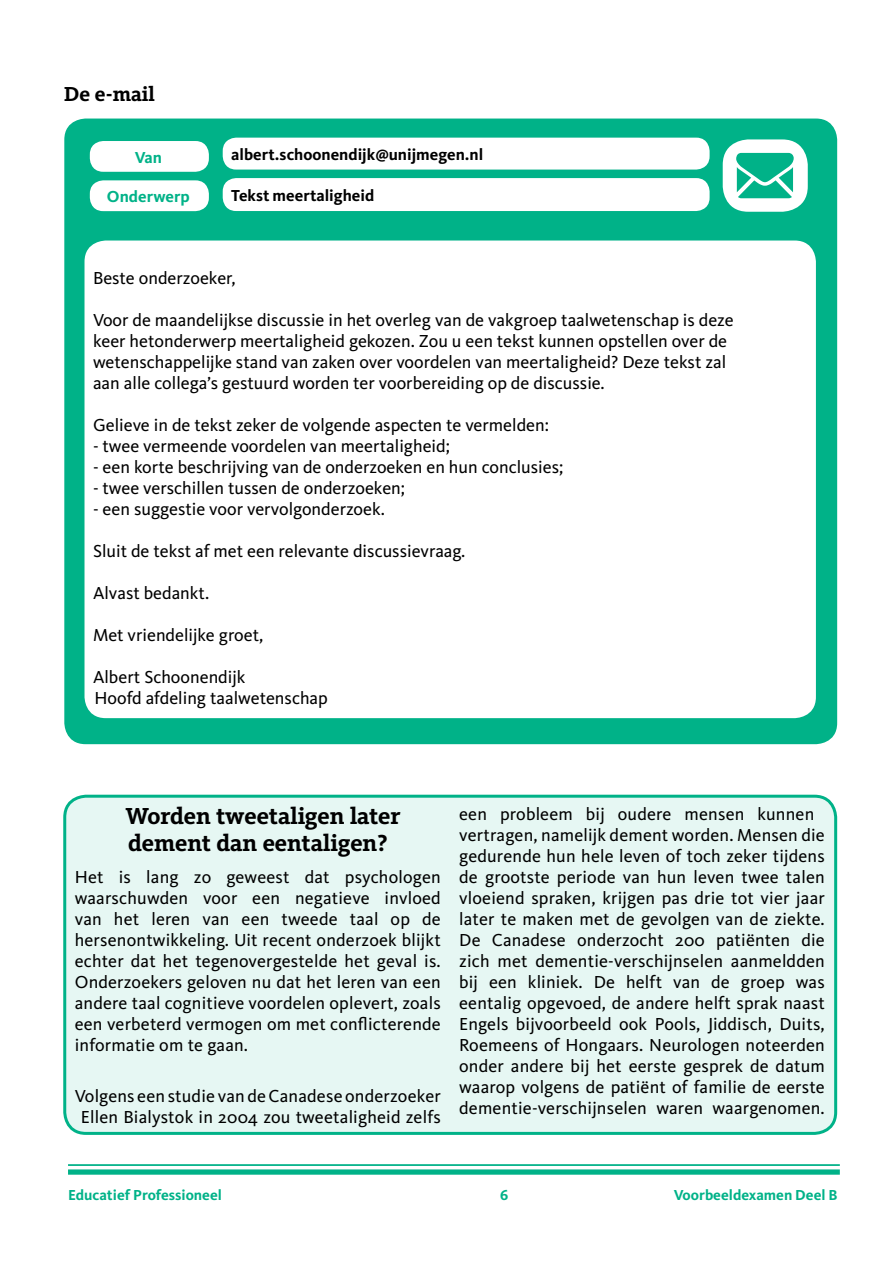
<style>
.page{position:relative;width:893px;height:1263px;background:#fff}
.page>*{position:absolute;margin:0;border:0;box-sizing:border-box;transform-origin:0 0}
.t1{font:700 24px/27px "Kievit Slab OT";color:#000}
.t2{font:700 21px "Kievit Slab OT";color:#000}
.t3{font:18px/21px "Kievit OT";color:#000}
.t4{font:700 16.5px "Kievit OT";color:#000}
.t5{font:700 16.5px "Kievit OT";color:#00b288}
.t6{font:700 15px "Kievit OT";color:#00b288}
</style>
<div class="page">
<hr style="left:68px;top:1164px;width:772px;height:2px;background:#00b288">
<div style="left:68px;top:1169px;width:772px;height:6px;background:#00b288"></div>
<div style="left:64px;top:119px;width:773px;height:625px;background:#00b288;border-radius:21px"></div>
<div style="left:90px;top:141px;width:119px;height:31px;background:#fff;border-radius:14px"></div>
<div style="left:90px;top:180px;width:119px;height:31px;background:#fff;border-radius:14px"></div>
<div style="left:85px;top:241px;width:731px;height:477px;background:#fff;border-radius:21px"></div>
<div style="left:223px;top:178px;width:487px;height:33px;background:#fff;border-radius:14px"></div>
<div style="left:223px;top:138px;width:487px;height:32px;background:#fff;border-radius:14px"></div>
<div style="left:723px;top:139px;width:85px;height:73px;background:#fff;border-radius:26px"></div>
<svg style="left:736px;top:153px;width:58px;height:45px;background:#30c09e"></svg>
<div style="left:65px;top:796px;width:771px;height:337px;background:#e6f7f3;border-radius:21px"></div>
<div style="left:63px;top:795px;width:774px;height:340px;border:3px solid #00b288;border-radius:21px"></div>
<p class="t2" style="left:64px;top:82px;width:92px">De e-mail</p>
<p class="t5" style="left:135px;top:148px;width:29px">Van</p>
<p class="t5" style="left:107px;top:187px;width:84px">Onderwerp</p>
<p class="t4" style="left:231px;top:145px;width:254px">albert.schoonendijk@unijmegen.nl</p>
<p class="t4" style="left:231px;top:186px;width:145px">Tekst meertaligheid</p>
<p class="t3" style="left:93px;top:267px;width:144px">Beste onderzoeker,</p>
<p class="t3" style="left:93px;top:309px;width:642px">Voor de maandelijkse discussie in het overleg van de vakgroep taalwetenschap is deze keer hetonderwerp meertaligheid gekozen. Zou u een tekst kunnen opstellen over de wetenschappelijke stand van zaken over voordelen van meertaligheid? Deze tekst zal aan alle collega’s gestuurd worden ter voorbereiding op de discussie.</p>
<p class="t3" style="left:93px;top:414px;width:458px">Gelieve in de tekst zeker de volgende aspecten te vermelden:</p>
<p class="t3" style="left:93px;top:435px;width:359px">- twee vermeende voordelen van meertaligheid;</p>
<p class="t3" style="left:93px;top:456px;width:472px">- een korte beschrijving van de onderzoeken en hun conclusies;</p>
<p class="t3" style="left:93px;top:477px;width:314px">- twee verschillen tussen de onderzoeken;</p>
<p class="t3" style="left:93px;top:498px;width:293px">- een suggestie voor vervolgonderzoek.</p>
<p class="t3" style="left:93px;top:540px;width:374px">Sluit de tekst af met een relevante discussievraag.</p>
<p class="t3" style="left:93px;top:582px;width:118px">Alvast bedankt.</p>
<p class="t3" style="left:93px;top:624px;width:172px">Met vriendelijke groet,</p>
<p class="t3" style="left:93px;top:666px;width:236px">Albert Schoonendijk<br>Hoofd afdeling taalwetenschap</p>
<h1 class="t1" style="left:125px;top:803px;width:277px">Worden tweetaligen later dement dan eentaligen?</h1>
<p class="t3" style="left:75px;top:867px;width:368px;text-align:justify">Het is lang zo geweest dat psychologen waarschuwden voor een negatieve invloed van het leren van een tweede taal op de hersenontwikkeling. Uit recent onderzoek blijkt echter dat het tegenovergestelde het geval is.<br>Onderzoekers geloven nu dat het leren van een andere taal cognitieve voordelen oplevert, zoals een verbeterd vermogen om met conflicterende informatie om te gaan.</p>
<p class="t3" style="left:75px;top:1085px;width:368px;text-align:center">Volgens een studie van de Canadese onderzoeker<br>Ellen Bialystok in 2004 zou tweetaligheid zelfs</p>
<p class="t3" style="left:459px;top:804px;width:367px">een probleem bij oudere mensen kunnen vertragen, namelijk dement worden. Mensen die gedurende hun hele leven of toch zeker tijdens de grootste periode van hun leven twee talen vloeiend spraken, krijgen pas drie tot vier jaar later te maken met de gevolgen van de ziekte.<br>De Canadese onderzocht 200 patiënten die zich met dementie-verschijnselen aanmeldden bij een kliniek. De helft van de groep was eentalig opgevoed, de andere helft sprak naast Engels bijvoorbeeld ook Pools, Jiddisch, Duits, Roemeens of Hongaars. Neurologen noteerden onder andere bij het eerste gesprek de datum waarop volgens de patiënt of familie de eerste dementie-verschijnselen waren waargenomen.</p>
<p class="t6" style="left:68px;top:1186px;width:155px">Educatief Professioneel</p>
<p class="t6" style="left:500px;top:1186px;width:10px">6</p>
<p class="t6" style="left:674px;top:1186px;width:165px">Voorbeeldexamen Deel B</p>
</div>
